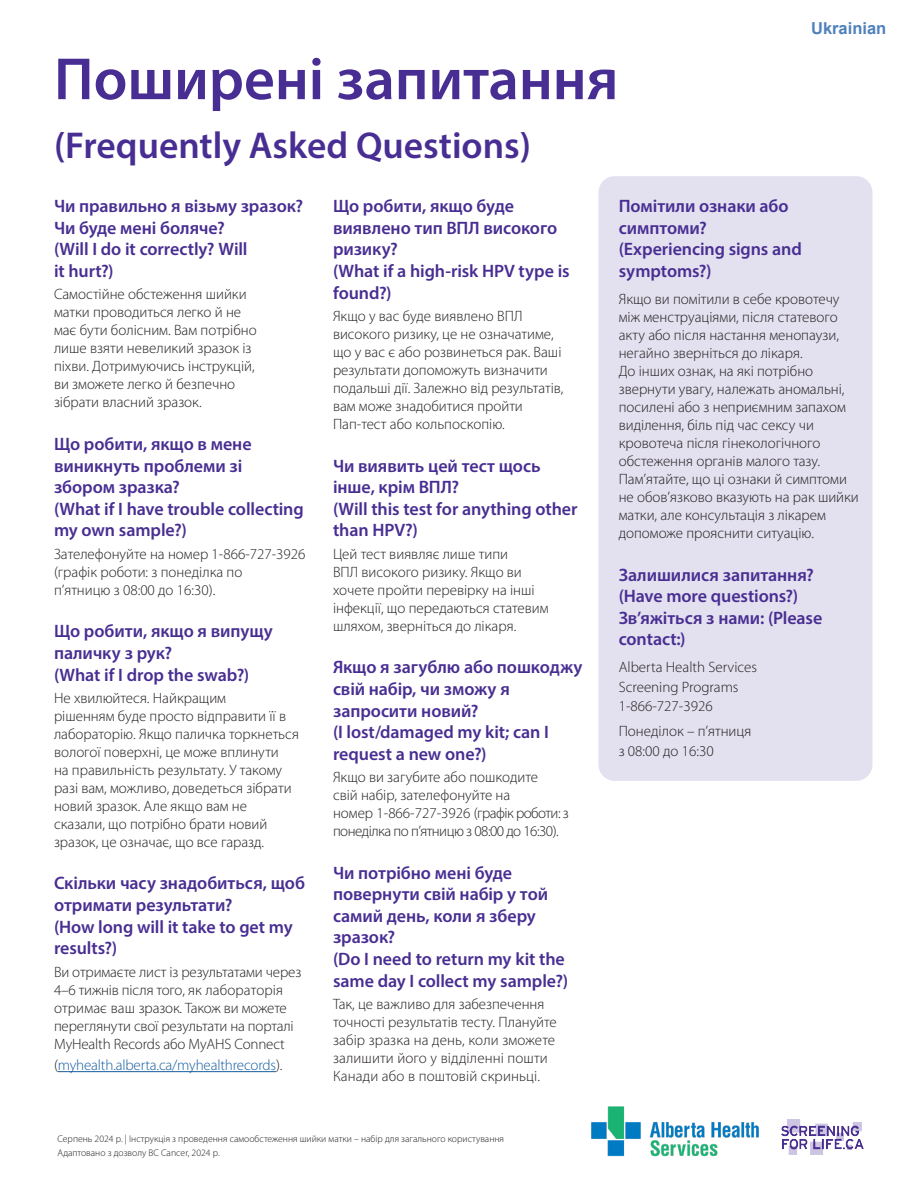
<style>
.page{position:relative;width:918px;height:1188px;background:#fff}
.page>*{position:absolute;margin:0;border:0;box-sizing:border-box;transform-origin:0 0}
.t1{font:600 60px "Myriad Pro";color:#482e92}
.t2{font:600 37.5px "Myriad Pro";color:#482e92}
.FAQ_-_H1{font:600 18px/21.6px "Myriad Pro";letter-spacing:-.005em;color:#482e92}
.t3{font:700 16.5px "Arial";color:#4f81bd}
.Body_FAQ{font:300 15px/18px "Myriad Pro";color:#231f20}
.Body{font:300 15px "Myriad Pro";color:#231f20}
.Body_FAQ-2{font:300 15px "Myriad Pro";letter-spacing:-.01em;color:#175d9e}
.t4{font:300 9.75px/14.2px "Myriad Pro";color:#231f20}
.s1{color:#231f20}
</style>
<div class="page">
<img style="left:591px;top:1106px;width:168px;height:50px">
<img style="left:782px;top:1120px;width:81px;height:34px">
<div style="left:598px;top:176px;width:274px;height:605px;background:#e3e0ef;border-radius:16px"></div>
<hr style="left:58px;top:1071px;width:218px;height:1px;background:#175d9e">
<p class="t3" style="left:811px;top:16px;width:77px">Ukrainian</p>
<p class="t1" style="left:54px;top:41px;width:566px">Поширені запитання</p>
<p class="t2" style="left:54px;top:122px;width:479px">(Frequently Asked Questions)</p>
<p class="FAQ_-_H1" style="left:54px;top:195px;width:251px">Чи правильно я візьму зразок?<br>Чи буде мені боляче?<br>(Will I do it correctly? Will<br>it hurt?)</p>
<p class="Body_FAQ" style="left:54px;top:286px;width:204px">Самостійне обстеження шийки матки проводиться легко й не має бути болісним. Вам потрібно лише взяти невеликий зразок із піхви. Дотримуючись інструкцій, ви зможете легко й безпечно зібрати власний зразок.</p>
<p class="FAQ_-_H1" style="left:54px;top:433px;width:251px">Що робити, якщо в мене виникнуть проблеми зі збором зразка?<br>(What if I have trouble collecting my own sample?)</p>
<p class="Body_FAQ" style="left:54px;top:545px;width:253px">Зателефонуйте на номер 1‑866‑727‑3926 (графік роботи: з понеділка по<br>п’ятницю з 08:00 до 16:30).</p>
<p class="FAQ_-_H1" style="left:54px;top:620px;width:220px">Що робити, якщо я випущу паличку з рук?<br>(What if I drop the swab?)</p>
<p class="Body_FAQ" style="left:54px;top:689px;width:246px">Не хвилюйтеся. Найкращим<br>рішенням буде просто відправити її в лабораторію. Якщо паличка торкнеться вологої поверхні, це може вплинути<br>на правильність результату. У такому разі вам, можливо, доведеться зібрати новий зразок. Але якщо вам не сказали, що потрібно брати новий зразок, це означає, що все гаразд.</p>
<p class="FAQ_-_H1" style="left:54px;top:872px;width:253px">Скільки часу знадобиться, щоб отримати результати?<br>(How long will it take to get my results?)</p>
<p class="Body_FAQ" style="left:54px;top:963px;width:249px">Ви отримаєте лист із результатами через 4–6 тижнів після того, як лабораторія отримає ваш зразок. Також ви можете переглянути свої результати на порталі MyHealth Records або MyAHS Connect</p>
<p class="Body_FAQ-2" style="left:54px;top:1057px;width:230px"><span class="s1">(</span>myhealth.alberta.ca/myhealthrecords<span class="s1">).</span></p>
<p class="FAQ_-_H1" style="left:333px;top:195px;width:238px">Що робити, якщо буде виявлено тип ВПЛ високого ризику?<br>(What if a high-risk HPV type is found?)</p>
<p class="Body_FAQ" style="left:333px;top:307px;width:232px">Якщо у вас буде виявлено ВПЛ високого ризику, це не означатиме, що у вас є або розвинеться рак. Ваші результати допоможуть визначити подальші дії. Залежно від результатів, вам може знадобитися пройти<br>Пап-тест або кольпоскопію.</p>
<p class="FAQ_-_H1" style="left:333px;top:454px;width:246px">Чи виявить цей тест щось інше, крім ВПЛ?<br>(Will this test for anything other than HPV?)</p>
<p class="Body_FAQ" style="left:333px;top:545px;width:217px">Цей тест виявляє лише типи<br>ВПЛ високого ризику. Якщо ви хочете пройти перевірку на інші інфекції, що передаються статевим шляхом, зверніться до лікаря.</p>
<p class="FAQ_-_H1" style="left:333px;top:656px;width:251px">Якщо я загублю або пошкоджу свій набір, чи зможу я запросити новий?<br>(I lost/damaged my kit; can I request a new one?)</p>
<p class="Body_FAQ" style="left:333px;top:768px;width:237px">Якщо ви загубите або пошкодите<br>свій набір, зателефонуйте на<br>номер 1‑866‑727‑3926 (графік роботи: з понеділка по п’ятницю з 08:00 до 16:30).</p>
<p class="FAQ_-_H1" style="left:333px;top:861px;width:237px">Чи потрібно мені буде повернути свій набір у той самий день, коли я зберу зразок?<br>(Do I need to return my kit the same day I collect my sample?)</p>
<p class="Body_FAQ" style="left:333px;top:995px;width:225px">Так, це важливо для забезпечення точності результатів тесту. Плануйте забір зразка на день, коли зможете залишити його у відділенні пошти Канади або в поштовій скриньці.</p>
<p class="FAQ_-_H1" style="left:619px;top:195px;width:185px">Помітили ознаки або симптоми? (Experiencing signs and symptoms?)</p>
<p class="Body_FAQ" style="left:619px;top:290px;width:242px">Якщо ви помітили в себе кровотечу між менструаціями, після статевого акту або після настання менопаузи, негайно зверніться до лікаря.<br>До інших ознак, на які потрібно звернути увагу, належать аномальні, посилені або з неприємним запахом виділення, біль під час сексу чи кровотеча після гінекологічного обстеження органів малого тазу.<br>Пам’ятайте, що ці ознаки й симптоми не обов’язково вказують на рак шийки матки, але консультація з лікарем допоможе прояснити ситуацію.</p>
<p class="FAQ_-_H1" style="left:619px;top:563px;width:205px">Залишилися запитання? (Have more questions?)<br>Зв’яжіться з нами: (Please contact:)</p>
<p class="Body" style="left:619px;top:659px;width:140px">Alberta Health Services</p>
<p class="Body" style="left:619px;top:679px;width:121px">Screening Programs</p>
<p class="Body" style="left:619px;top:698px;width:95px">1‑866‑727‑3926</p>
<p class="Body" style="left:619px;top:723px;width:134px">Понеділок – п’ятниця</p>
<p class="Body" style="left:619px;top:742px;width:96px">з 08:00 до 16:30</p>
<p class="t4" style="left:57px;top:1132px;width:448px">Серпень 2024 р. | Інструкція з проведення самообстеження шийки матки – набір для загального користування<br>Адаптовано з дозволу BC Cancer, 2024 р.</p>
</div>
